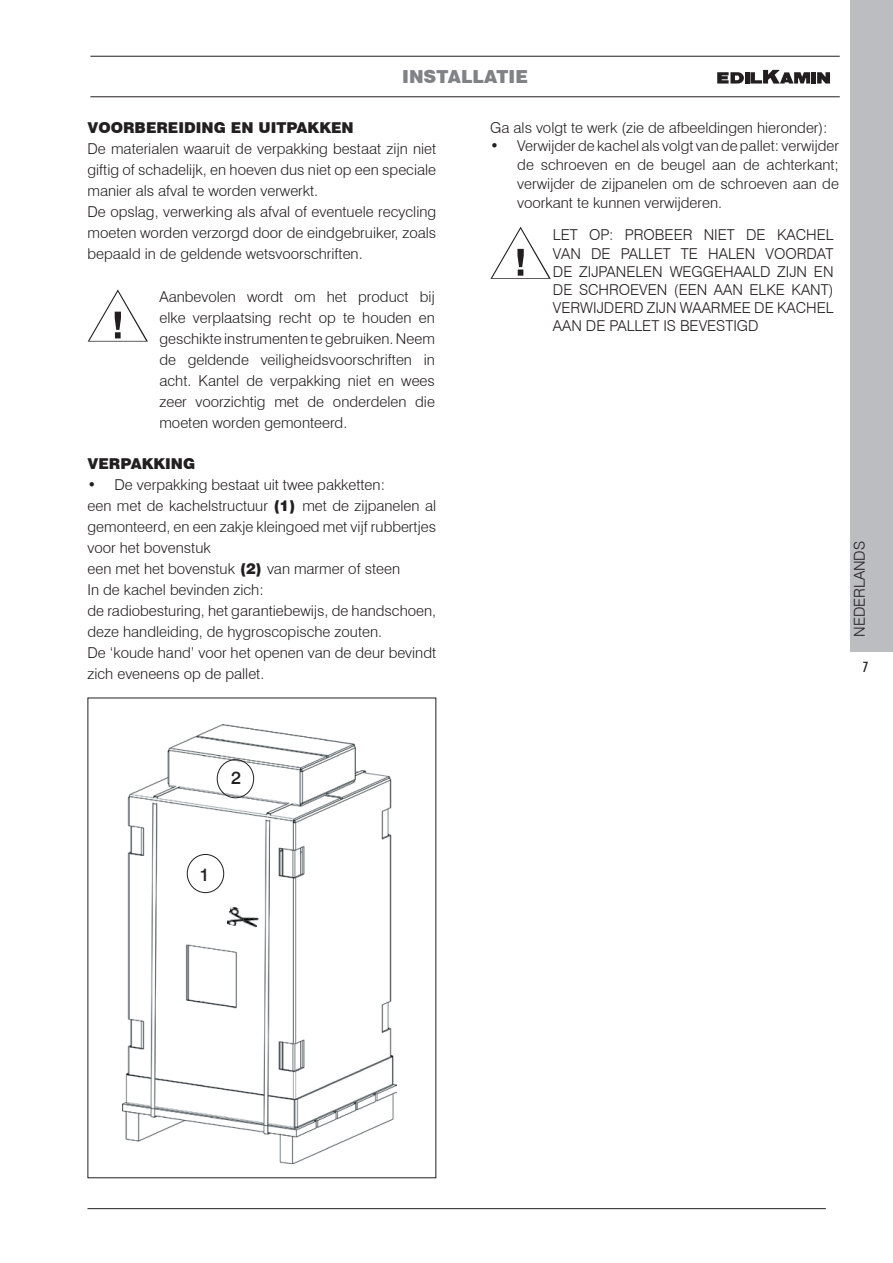
<style>
.page{position:relative;width:893px;height:1263px;background:#fff}
.page>*{position:absolute;margin:0;border:0;box-sizing:border-box;transform-origin:0 0}
.t1{font:900 18px "Swiss 721 BT";color:#808285}
.t2{font:500 18px "Swiss 721 BT";color:#231f20}
.t3{font:300 15px/21px "Swiss 721 BT";color:#231f20;text-align:justify}
.t4{font:900 15px "Swiss 721 BT";color:#231f20}
.t5{font:500 condensed 14.25px "Futura BT";color:#231f20}
.s1{font-weight:900}
</style>
<div class="page">
<div style="left:850px;top:0;width:43px;height:652px;background:#bcbdc0"></div>
<hr style="left:88px;top:1208px;width:738px;height:1px;background:#231f20">
<hr style="left:90px;top:56px;width:750px;height:1px;background:#231f20">
<hr style="left:90px;top:96px;width:750px;height:1px;background:#231f20">
<svg style="left:88px;top:289px;width:60px;height:53px"></svg>
<div style="left:811px;top:72px;width:5px;height:12px;background:#231f20"></div>
<hr style="left:745px;top:72px;width:4px;height:12px;background:#231f20">
<svg style="left:717px;top:72px;width:27px;height:12px"></svg>
<svg style="left:750px;top:70px;width:60px;height:14px"></svg>
<svg style="left:817px;top:72px;width:13px;height:12px"></svg>
<img style="left:123px;top:724px;width:273px;height:439px">
<img style="left:227px;top:906px;width:33px;height:24px">
<div style="left:187px;top:854px;width:37px;height:39px;border:1px solid #231f20;border-radius:50%"></div>
<div style="left:217px;top:759px;width:37px;height:39px;border:1px solid #231f20;border-radius:50%"></div>
<svg style="left:490px;top:227px;width:61px;height:52px"></svg>
<p class="t1" style="left:402px;top:65px;width:127px">INSTALLATIE</p>
<p class="t4" style="left:88px;top:118px;width:268px">VOORBEREIDING EN UITPAKKEN</p>
<p class="t3" style="left:88px;top:138px;width:350px;text-align:left">De materialen waaruit de verpakking bestaat zijn niet giftig of schadelijk, en hoeven dus niet op een speciale manier als afval te worden verwerkt.<br>De opslag, verwerking als afval of eventuele recycling moeten worden verzorgd door de eindgebruiker, zoals bepaald in de geldende wetsvoorschriften.</p>
<p class="t3" style="left:159px;top:286px;width:277px">Aanbevolen wordt om het product bij elke verplaatsing recht op te houden en geschikte instrumenten te gebruiken. Neem de geldende veiligheidsvoorschriften in acht. Kantel de verpakking niet en wees zeer voorzichtig met de onderdelen die moeten worden gemonteerd.</p>
<p class="t4" style="left:88px;top:454px;width:109px">VERPAKKING</p>
<p class="t3" style="left:88px;top:474px;width:350px;text-align:left">• De verpakking bestaat uit twee pakketten:<br>een met de kachelstructuur <span class="s1">(1)</span> met de zijpanelen al gemonteerd, en een zakje kleingoed met vijf rubbertjes voor het bovenstuk<br>een met het bovenstuk <span class="s1">(2)</span> van marmer of steen<br>In de kachel bevinden zich:<br>de radiobesturing, het garantiebewijs, de handschoen, deze handleiding, de hygroscopische zouten.<br>De ‘koude hand’ voor het openen van de deur bevindt zich eveneens op de pallet.</p>
<p class="t3" style="left:490px;top:117px;width:339px">Ga als volgt te werk (zie de afbeeldingen hieronder):</p>
<p class="t3" style="left:517px;top:137px;width:323px;line-height:18.8px;text-indent:-27px">• Verwijder de kachel als volgt van de pallet: verwijder de schroeven en de beugel aan de achterkant; verwijder de zijpanelen om de schroeven aan de voorkant te kunnen verwijderen.</p>
<p class="t3" style="left:553px;top:226px;width:282px;line-height:18px">LET OP: PROBEER NIET DE KACHEL VAN DE PALLET TE HALEN VOORDAT DE ZIJPANELEN WEGGEHAALD ZIJN EN DE SCHROEVEN (EEN AAN ELKE KANT)<br>VERWIJDERD ZIJN WAARMEE DE KACHEL AAN DE PALLET IS BEVESTIGD</p>
<p class="t3" style="left:849px;top:637px;width:98px;rotate:-90deg">NEDERLANDS</p>
<p class="t5" style="left:863px;top:658px;width:7px">7</p>
<p class="t2" style="left:231px;top:767px;width:12px">2</p>
<p class="t2" style="left:199px;top:863px;width:12px">1</p>
</div>
